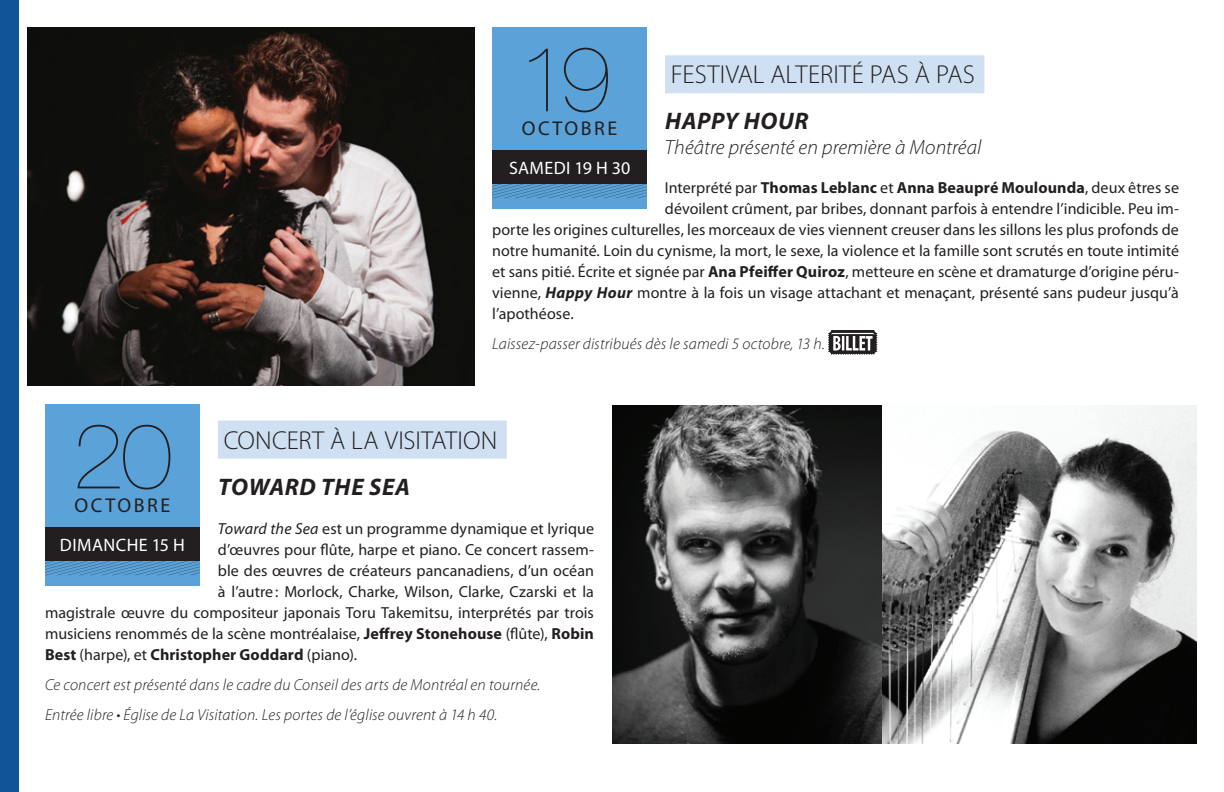
<style>
.page{position:relative;width:1224px;height:792px;background:#fff}
.page>*{position:absolute;margin:0;border:0;box-sizing:border-box;transform-origin:0 0}
.t1{font:200 92px "Helvetica Neue LT Std";color:#231f20}
.t2{font:300 26px "Myriad Pro";letter-spacing:.005em;color:#231f20}
.t3{font:italic 700 24px "Myriad Pro";letter-spacing:.025em;color:#231f20}
.t4{font:italic 300 20.6px "Myriad Pro";letter-spacing:.005em;color:#231f20}
.t5{font:20px "Myriad Pro";letter-spacing:.125em;color:#231f20}
.t6{font:18px "Myriad Pro";letter-spacing:.025em;color:#fff}
.t7{font:16px "Myriad Pro";letter-spacing:.005em;color:#231f20}
.t8{font:italic 300 16px/30px "Myriad Pro";letter-spacing:.01em;color:#231f20}
.t9{font:700 16px "Myriad Pro";letter-spacing:.01em;color:#231f20}
.s1{font-weight:400}
.s2{font-weight:700}
.s3{font-weight:700;font-style:italic}
.s4{font-style:italic}
</style>
<div class="page">
<div style="left:0;top:0;width:19px;height:792px;background:#125498"></div>
<div style="left:665px;top:55px;width:319px;height:38px;background:#cee0f2"></div>
<svg style="left:828px;top:330px;width:49px;height:25px"></svg>
<div style="left:218px;top:421px;width:289px;height:38px;background:#cee0f2"></div>
<div style="left:45px;top:405px;width:155px;height:181px;background:#5aa2d8"></div>
<div style="left:45px;top:527px;width:155px;height:34px;background:#231f20"></div>
<svg style="left:45px;top:561px;width:155px;height:14px"></svg>
<img style="left:27px;top:27px;width:447px;height:359px">
<img style="left:612px;top:405px;width:585px;height:339px">
<div style="left:492px;top:28px;width:155px;height:181px;background:#5aa2d8"></div>
<div style="left:492px;top:150px;width:155px;height:34px;background:#231f20"></div>
<svg style="left:492px;top:184px;width:155px;height:14px"></svg>
<h1 class="t1" style="left:519px;top:26px;width:94px">19</h1>
<p class="t5" style="left:522px;top:116px;width:97px">OCTOBRE</p>
<p class="t6" style="left:509px;top:157px;width:123px">SAMEDI 19 H 30</p>
<h2 class="t2" style="left:671px;top:59px;width:306px">FESTIVAL ALTERITÉ PAS À PAS</h2>
<h3 class="t3" style="left:665px;top:106px;width:145px">HAPPY HOUR</h3>
<p class="t4" style="left:665px;top:135px;width:318px">Théâtre présenté en première à Montréal</p>
<p class="t9" style="left:665px;top:177px;width:516px"><span class="s1">Interprété par</span> Thomas Leblanc <span class="s1">et</span> Anna Beaupré Moulounda<span class="s1">, deux êtres se</span></p>
<p class="t7" style="left:665px;top:199px;width:516px">dévoilent crûment, par bribes, donnant parfois à entendre l’indicible. Peu im-</p>
<p class="t7" style="left:492px;top:220px;width:688px">porte les origines culturelles, les morceaux de vies viennent creuser dans les sillons les plus profonds de</p>
<p class="t7" style="left:492px;top:241px;width:688px">notre humanité. Loin du cynisme, la mort, le sexe, la violence et la famille sont scrutés en toute intimité</p>
<p class="t7" style="left:492px;top:262px;width:688px">et sans pitié. Écrite et signée par <span class="s2">Ana Pfeiffer Quiroz</span>, metteure en scène et dramaturge d’origine péru-</p>
<p class="t7" style="left:492px;top:283px;width:688px">vienne, <span class="s3">Happy Hour</span> montre à la fois un visage attachant et menaçant, présenté sans pudeur jusqu’à</p>
<p class="t7" style="left:492px;top:304px;width:83px">l’apothéose.</p>
<p class="t8" style="left:492px;top:328px;width:334px">Laissez-passer distribués dès le samedi 5 octobre, 13 h.</p>
<h1 class="t1" style="left:73px;top:403px;width:101px">20</h1>
<p class="t5" style="left:75px;top:493px;width:97px">OCTOBRE</p>
<p class="t6" style="left:60px;top:534px;width:126px">DIMANCHE 15 H</p>
<h2 class="t2" style="left:224px;top:424px;width:275px">CONCERT À LA VISITATION</h2>
<h3 class="t3" style="left:218px;top:471px;width:194px">TOWARD THE SEA</h3>
<p class="t7" style="left:218px;top:518px;width:378px"><span class="s4">Toward the Sea</span> est un programme dynamique et lyrique</p>
<p class="t7" style="left:218px;top:539px;width:378px">d’œuvres pour flûte, harpe et piano. Ce concert rassem-</p>
<p class="t7" style="left:218px;top:560px;width:378px">ble des œuvres de créateurs pancanadiens, d’un océan</p>
<p class="t7" style="left:218px;top:581px;width:378px">à l’autre : Morlock, Charke, Wilson, Clarke, Czarski et la</p>
<p class="t7" style="left:45px;top:602px;width:550px">magistrale œuvre du compositeur japonais Toru Takemitsu, interprétés par trois</p>
<p class="t7" style="left:45px;top:623px;width:550px">musiciens renommés de la scène montréalaise, <span class="s2">Jeffrey Stonehouse</span> (flûte), <span class="s2">Robin</span></p>
<p class="t9" style="left:45px;top:644px;width:314px">Best <span class="s1">(harpe), et</span> Christopher Goddard <span class="s1">(piano).</span></p>
<p class="t8" style="left:45px;top:669px;width:497px">Ce concert est présenté dans le cadre du Conseil des arts de Montréal en tournée.<br>Entrée libre • Église de La Visitation. Les portes de l’église ouvrent à 14 h 40.</p>
</div>
